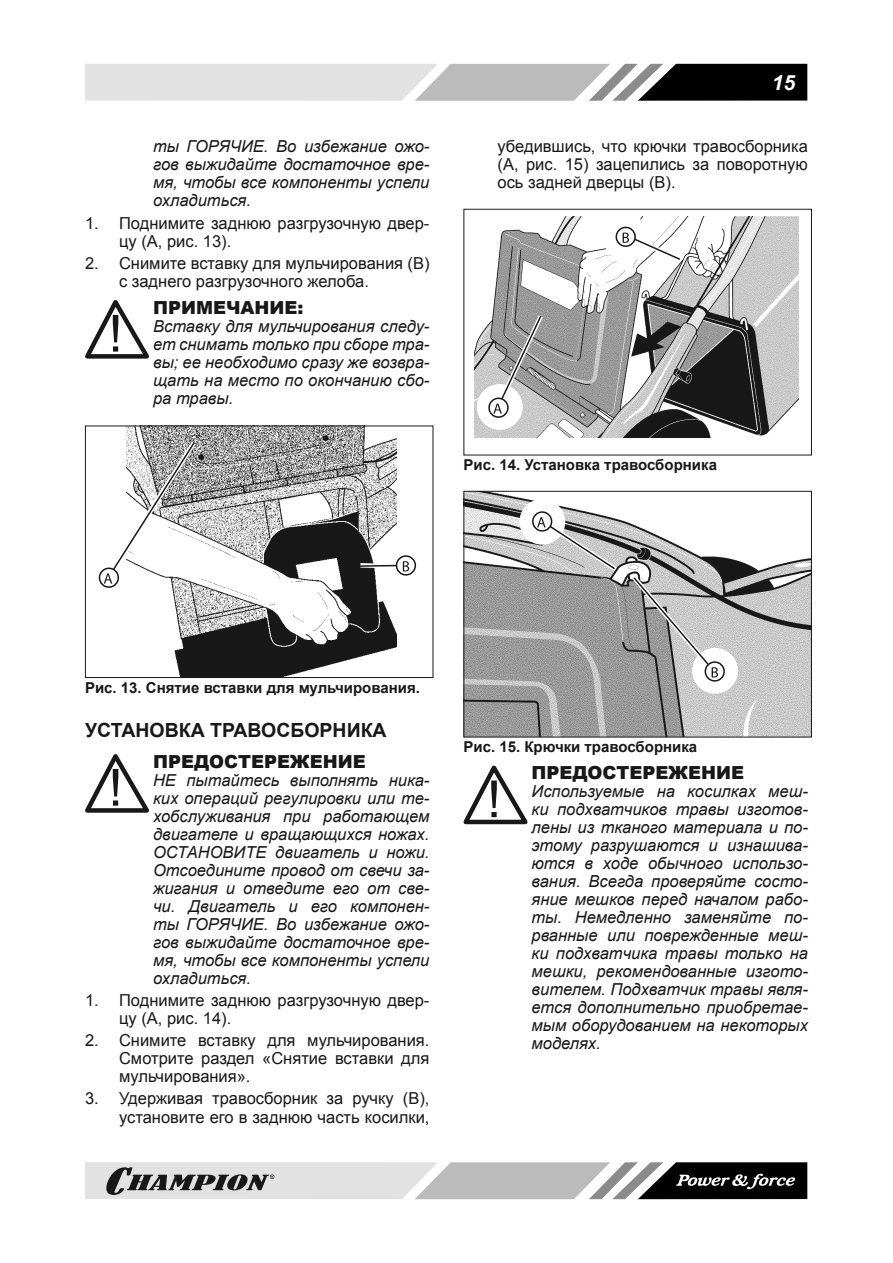
<style>
.page{position:relative;width:893px;height:1263px;background:#fff}
.page>*{position:absolute;margin:0;border:0;box-sizing:border-box;transform-origin:0 0}
.t1{font:italic 700 21px "Arial";color:#fff}
.t2{font:700 19.5px "Arial";color:#181818}
.t3{font:900 18px "Arial";color:#181818}
.t4{font:italic 16.5px/18px "Arial";color:#181818;text-align:justify}
.t5{font:16.5px/18px "Arial";color:#181818}
.t6{font:700 15px "Arial";color:#181818}
</style>
<div class="page">
<svg style="left:85px;top:64px;width:722px;height:37px;background:#aaa"></svg>
<svg style="left:85px;top:1162px;width:722px;height:37px;background:#a2a2a2"></svg>
<svg style="left:85px;top:300px;width:64px;height:59px"></svg>
<img style="left:127px;top:428px;width:270px;height:248px">
<div style="left:85px;top:426px;width:348px;height:252px;border:1px solid #181818"></div>
<svg style="left:102px;top:437px;width:308px;height:133px"></svg>
<div style="left:99px;top:567px;width:20px;height:21px;border:2px solid #181818;border-radius:50%"></div>
<svg style="left:396px;top:556px;width:19px;height:19px"></svg>
<div style="left:396px;top:555px;width:20px;height:21px;border:2px solid #181818;border-radius:50%"></div>
<svg style="left:104px;top:440px;width:305px;height:144px"></svg>
<svg style="left:85px;top:754px;width:64px;height:59px"></svg>
<img style="left:475px;top:217px;width:324px;height:220px">
<div style="left:463px;top:209px;width:349px;height:246px;border:1px solid #181818"></div>
<div style="left:477px;top:384px;width:46px;height:46px;background:#fff;border-radius:50%"></div>
<div style="left:602px;top:213px;width:46px;height:46px;background:#fff;border-radius:50%"></div>
<div style="left:488px;top:398px;width:21px;height:20px;border:2px solid #181818;border-radius:50%"></div>
<svg style="left:492px;top:310px;width:55px;height:104px;background:#a9a9a9"></svg>
<div style="left:615px;top:227px;width:21px;height:20px;border:2px solid #181818;border-radius:50%"></div>
<svg style="left:620px;top:229px;width:64px;height:36px"></svg>
<img style="left:465px;top:493px;width:345px;height:242px">
<div style="left:463px;top:491px;width:349px;height:246px;border:1px solid #181818"></div>
<div style="left:519px;top:499px;width:46px;height:46px;background:#fff;border-radius:50%"></div>
<div style="left:692px;top:648px;width:46px;height:46px;background:#fff;border-radius:50%"></div>
<svg style="left:533px;top:512px;width:19px;height:19px"></svg>
<div style="left:532px;top:511px;width:20px;height:21px;border:2px solid #181818;border-radius:50%"></div>
<svg style="left:537px;top:516px;width:85px;height:59px;background:#b7b7b7"></svg>
<svg style="left:705px;top:662px;width:19px;height:19px"></svg>
<div style="left:705px;top:661px;width:20px;height:21px;border:2px solid #181818;border-radius:50%"></div>
<svg style="left:628px;top:571px;width:91px;height:106px;background:#acacac"></svg>
<svg style="left:463px;top:765px;width:65px;height:60px"></svg>
<p class="t4" style="left:153px;top:138px;width:278px">ты ГОРЯЧИЕ. Во избежание ожо&shy;гов выжидайте достаточное вре&shy;мя, чтобы все компоненты успели охладиться.</p>
<p class="t5" style="left:119px;top:214px;width:312px;text-indent:-34px">1. Поднимите заднюю разгрузочную двер&shy;цу (A, рис. 13).</p>
<p class="t5" style="left:119px;top:254px;width:312px;text-indent:-34px">2. Снимите вставку для мульчирования (B) с заднего разгрузочного желоба.</p>
<p class="t3" style="left:153px;top:294px;width:152px">ПРИМЕЧАНИЕ:</p>
<p class="t4" style="left:153px;top:317px;width:278px">Вставку для мульчирования следу&shy;ет снимать только при сборе тра&shy;вы; ее необходимо сразу же возвра&shy;щать на место по окончанию сбо&shy;ра травы.</p>
<p class="t1" style="left:772px;top:70px;width:25px">15</p>
<p class="t5" style="left:497px;top:138px;width:312px;text-align:justify">убедившись, что крючки травосборника (A, рис. 15) зацепились за поворотную ось задней дверцы (B).</p>
<p class="t6" style="left:463px;top:455px;width:255px">Рис. 14. Установка травосборника</p>
<p class="t6" style="left:85px;top:678px;width:336px">Рис. 13. Снятие вставки для мульчирования.</p>
<p class="t2" style="left:85px;top:717px;width:303px">УСТАНОВКА ТРАВОСБОРНИКА</p>
<p class="t3" style="left:153px;top:748px;width:214px">ПРЕДОСТЕРЕЖЕНИЕ</p>
<p class="t4" style="left:153px;top:771px;width:278px">НЕ пытайтесь выполнять ника&shy;ких операций регулировки или те&shy;хобслуживания при работающем двигателе и вращающихся ножах.<br>ОСТАНОВИТЕ двигатель и ножи.<br>Отсоедините провод от свечи за&shy;жигания и отведите его от све&shy;чи. Двигатель и его компонен&shy;ты ГОРЯЧИЕ. Во избежание ожо&shy;гов выжидайте достаточное вре&shy;мя, чтобы все компоненты успели охладиться.</p>
<p class="t5" style="left:119px;top:991px;width:312px;text-indent:-34px">1. Поднимите заднюю разгрузочную двер&shy;цу (A, рис. 14).</p>
<p class="t5" style="left:119px;top:1031px;width:312px;text-align:justify;text-indent:-34px">2. Снимите вставку для мульчирования.<br>Смотрите раздел «Снятие вставки для мульчирования».</p>
<p class="t5" style="left:85px;top:1090px;width:346px;text-align:right">3. Удерживая травосборник за ручку (B), установите его в заднюю часть косилки,</p>
<p class="t6" style="left:463px;top:737px;width:235px">Рис. 15. Крючки травосборника</p>
<p class="t3" style="left:531px;top:760px;width:214px">ПРЕДОСТЕРЕЖЕНИЕ</p>
<p class="t4" style="left:531px;top:783px;width:278px">Используемые на косилках меш&shy;ки подхватчиков травы изготов&shy;лены из тканого материала и по&shy;этому разрушаются и изнашива&shy;ются в ходе обычного использо&shy;вания. Всегда проверяйте состо&shy;яние мешков перед началом рабо&shy;ты. Немедленно заменяйте по&shy;рванные или поврежденные меш&shy;ки подхватчика травы только на мешки, рекомендованные изгото&shy;вителем. Подхватчик травы явля&shy;ется дополнительно приобретае&shy;мым оборудованием на некоторых моделях.</p>
</div>
